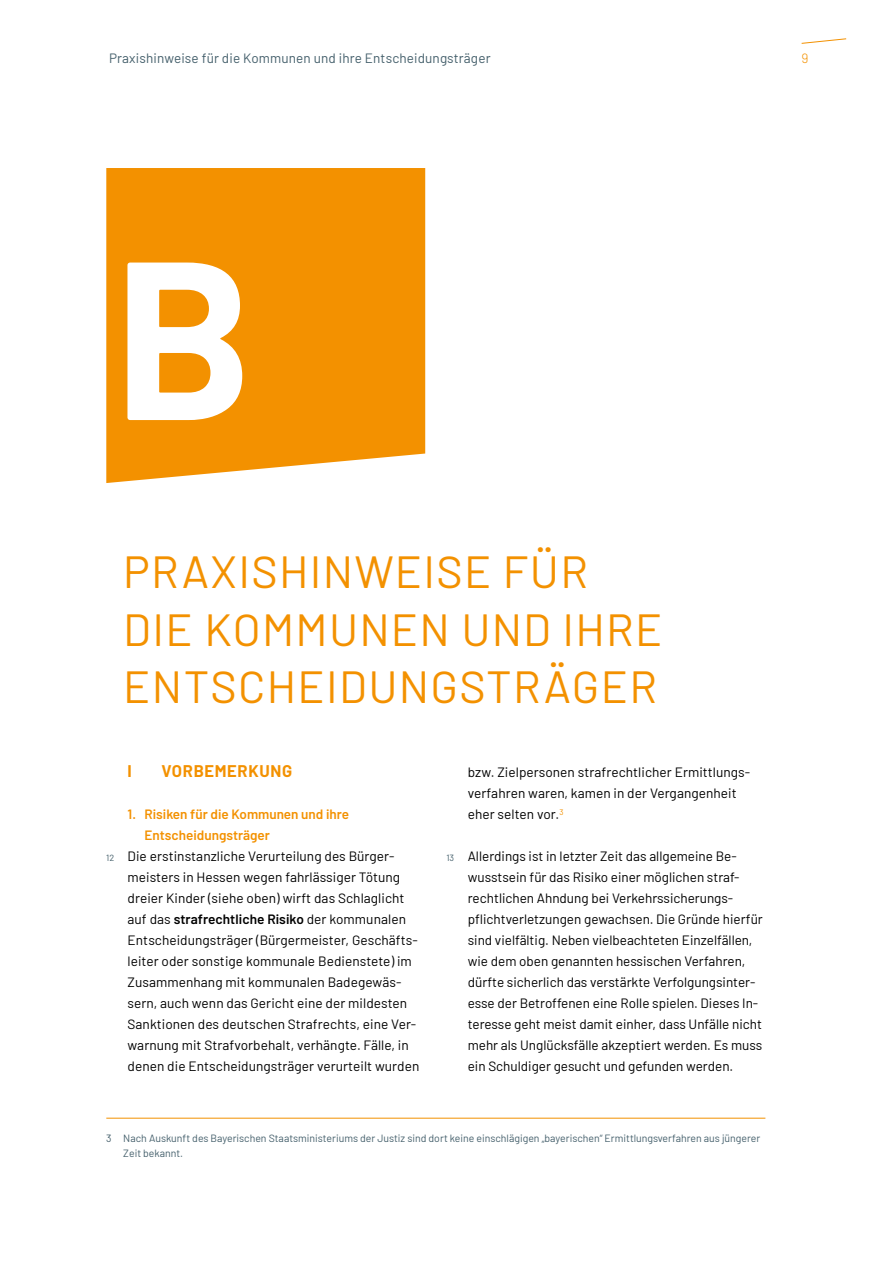
<style>
.page{position:relative;width:893px;height:1263px;background:#fff}
.page>*{position:absolute;margin:0;border:0;box-sizing:border-box;transform-origin:0 0}
.Innenseiten_H1_STMJ_Headline{font:700 225px "Barlow";color:#fff}
.Innenseiten_H1_STMJ_Headline-2{font:45px/57.8px "Barlow";letter-spacing:.03em;color:#f39100}
.Innenseiten_H2_STMJ_Subline{font:700 16.5px "Barlow";letter-spacing:.04em;color:#f39100}
.Innenseiten_P_STMJ_Copy_mit_Nummern{font:13.5px/21px "Barlow";color:#000}
.t1{font:13.5px "Barlow";letter-spacing:.01em;color:#445f6b}
.Innenseiten_H3_STMJ_Subsubline{font:600 13.5px/21px "Barlow";color:#f39100}
.t2{font:300 13.5px "Barlow";color:#f39100}
.t3{font:10.5px/15px "Barlow";color:#445f6b}
.s1{font-size:9px;color:#445f6b}
.s2{font-weight:600}
</style>
<div class="page">
<svg style="left:801px;top:38px;width:46px;height:6px"></svg>
<div style="left:106px;top:168px;width:319px;height:315px;background:#f39100"></div>
<hr style="left:106px;top:1118px;width:659px;height:1px;background:#f39100">
<p class="t1" style="left:109px;top:48px;width:383px">Praxishinweise für die Kommunen und ihre Entscheidungsträger</p>
<p class="t2" style="left:802px;top:48px;width:9px">9</p>
<h1 class="Innenseiten_H1_STMJ_Headline" style="left:114px;top:173px;width:141px">B</h1>
<h1 class="Innenseiten_H1_STMJ_Headline-2" style="left:123px;top:539px;width:540px">PRAXISHINWEISE FÜR<br>DIE KOMMUNEN UND IHRE<br>ENTSCHEIDUNGSTRÄGER</h1>
<h2 class="Innenseiten_H2_STMJ_Subline" style="left:128px;top:759px;width:6px">I</h2>
<h2 class="Innenseiten_H2_STMJ_Subline" style="left:162px;top:759px;width:132px">VORBEMERKUNG</h2>
<h3 class="Innenseiten_H3_STMJ_Subsubline" style="left:145px;top:803px;width:206px;text-indent:-17px">1. Risiken für die Kommunen und ihre<br>Entscheidungsträger</h3>
<p class="Innenseiten_P_STMJ_Copy_mit_Nummern" style="left:128px;top:845px;width:293px;text-indent:-21px"><span class="s1">12</span> Die erstinstanzliche Verurteilung des Bürger&shy;meisters in Hessen wegen fahrlässiger Tötung dreier Kinder (siehe oben) wirft das Schlaglicht auf das <span class="s2">strafrechtliche Risiko</span> der kommunalen Entscheidungsträger (Bürgermeister, Geschäfts&shy;leiter oder sonstige kommunale Bedienstete) im Zusammenhang mit kommunalen Badegewäs&shy;sern, auch wenn das Gericht eine der mildesten Sanktionen des deutschen Strafrechts, eine Ver&shy;warnung mit Strafvorbehalt, verhängte. Fälle, in denen die Entscheidungsträger verurteilt wurden</p>
<p class="Innenseiten_P_STMJ_Copy_mit_Nummern" style="left:468px;top:761px;width:283px">bzw. Zielpersonen strafrechtlicher Ermittlungs&shy;verfahren waren, kamen in der Vergangenheit eher selten vor.<sup>3</sup></p>
<p class="Innenseiten_P_STMJ_Copy_mit_Nummern" style="left:468px;top:845px;width:297px;text-indent:-21px"><span class="s1">13</span> Allerdings ist in letzter Zeit das allgemeine Be&shy;wusstsein für das Risiko einer möglichen straf&shy;rechtlichen Ahndung bei Verkehrssicherungs&shy;pflichtverletzungen gewachsen. Die Gründe hierfür sind vielfältig. Neben vielbeachteten Einzelfällen, wie dem oben genannten hessischen Verfahren, dürfte sicherlich das verstärkte Verfolgungsinter&shy;esse der Betroffenen eine Rolle spielen. Dieses In&shy;teresse geht meist damit einher, dass Unfälle nicht mehr als Unglücksfälle akzeptiert werden. Es muss ein Schuldiger gesucht und gefunden werden.</p>
<p class="t3" style="left:123px;top:1129px;width:638px;text-indent:-17px">3 Nach Auskunft des Bayerischen Staatsministeriums der Justiz sind dort keine einschlägigen „bayerischen“ Ermittlungsverfahren aus jüngerer<br>Zeit bekannt.</p>
</div>
